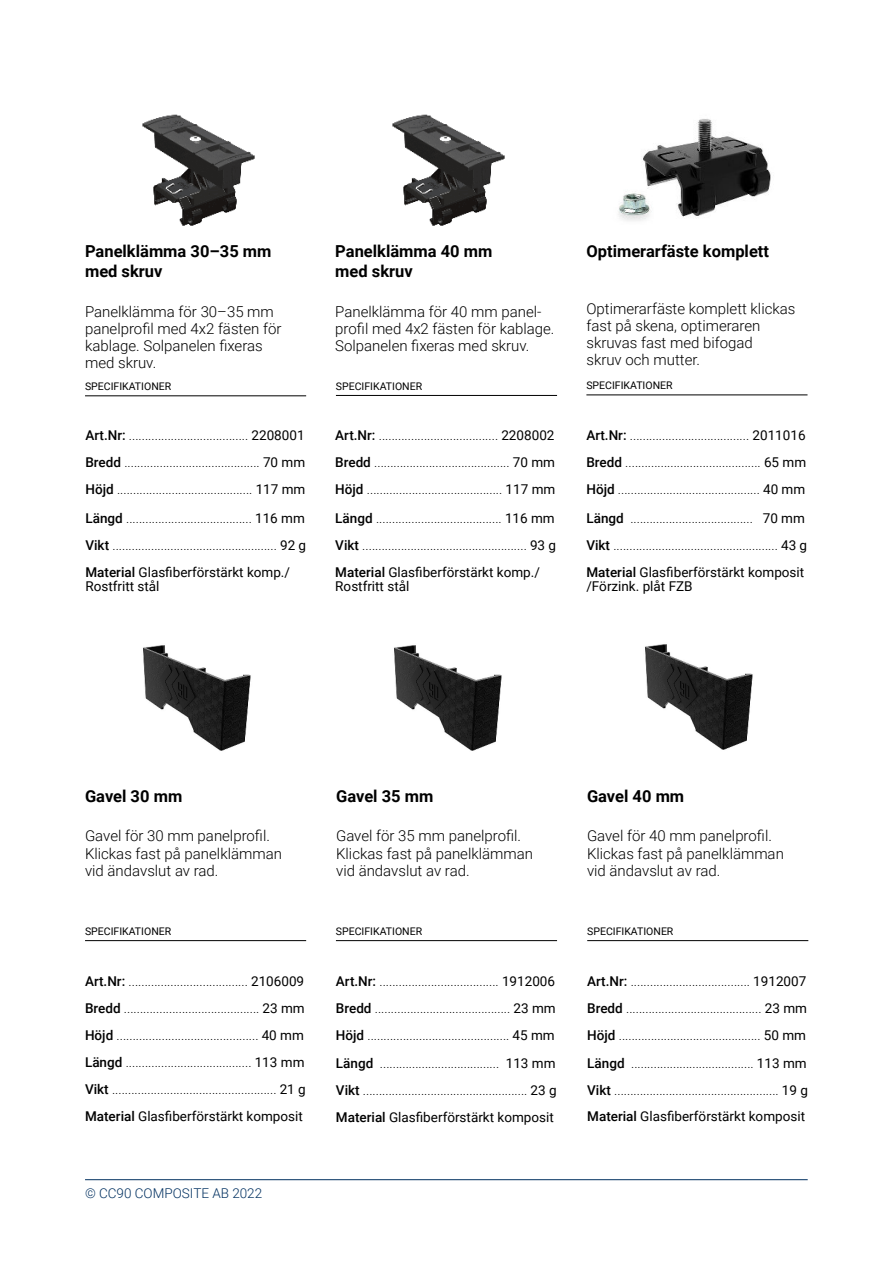
<style>
.page{position:relative;width:893px;height:1263px;background:#fff}
.page>*{position:absolute;margin:0;border:0;box-sizing:border-box;transform-origin:0 0}
.t1{font:700 16.5px/20px "Roboto";color:#000}
.t2{font:300 15px/17.1px "Roboto";color:#000}
.t3{font:300 13.5px/27px "Roboto";color:#000;text-align:justify}
.t4{font:13.5px "Roboto";color:#000}
.t5{font:300 13.5px "Roboto";color:#003060}
.t6{font:10.5px "Roboto";color:#000}
.s1{font-weight:500}
.s2{font-weight:400}
</style>
<div class="page">
<img style="left:143px;top:645px;width:108px;height:106px">
<img style="left:394px;top:645px;width:108px;height:106px">
<img style="left:392px;top:114px;width:113px;height:112px">
<img style="left:645px;top:644px;width:108px;height:106px">
<hr style="left:587px;top:940px;width:221px;height:1px;background:#000">
<hr style="left:336px;top:940px;width:221px;height:1px;background:#000">
<hr style="left:85px;top:940px;width:221px;height:1px;background:#000">
<img style="left:618px;top:119px;width:153px;height:102px">
<hr style="left:586px;top:395px;width:221px;height:1px;background:#000">
<hr style="left:336px;top:395px;width:221px;height:1px;background:#000">
<img style="left:142px;top:114px;width:113px;height:112px">
<hr style="left:85px;top:396px;width:221px;height:1px;background:#000">
<hr style="left:85px;top:1179px;width:723px;height:1px;background:#003060">
<p class="t1" style="left:85px;top:243px;width:188px">Panelklämma 30–35 mm med skruv</p>
<p class="t2" style="left:85px;top:304px;width:198px">Panelklämma för 30–35 mm panelprofil med 4x2 fästen för kablage. Solpanelen fixeras med skruv.</p>
<p class="t6" style="left:85px;top:382px;width:88px">SPECIFIKATIONER</p>
<p class="t3" style="left:85px;top:423px;width:221px"><span class="s1">Art.Nr:</span> ..................................... <span class="s2">2208001<br></span><span class="s1">Bredd</span> .......................................... <span class="s2">70 mm </span><span class="s1">Höjd</span> .......................................... <span class="s2">117 mm</span></p>
<p class="t3" style="left:85px;top:506px;width:222px"><span class="s1">Längd</span> ....................................... <span class="s2">116 mm </span><span class="s1">Vikt</span> ................................................... <span class="s2">92 g </span><span class="s1">Material</span> <span class="s2">Glasfiberförstärkt komp./</span></p>
<p class="t4" style="left:85px;top:576px;width:76px">Rostfritt stål</p>
<p class="t1" style="left:335px;top:243px;width:159px">Panelklämma 40 mm med skruv</p>
<p class="t2" style="left:335px;top:304px;width:221px">Panelklämma för 40 mm panel&shy;profil med 4x2 fästen för kablage.<br>Solpanelen fixeras med skruv.</p>
<p class="t6" style="left:336px;top:382px;width:88px">SPECIFIKATIONER</p>
<p class="t3" style="left:335px;top:423px;width:221px"><span class="s1">Art.Nr:</span> ..................................... <span class="s2">2208002<br></span><span class="s1">Bredd</span> .......................................... <span class="s2">70 mm </span><span class="s1">Höjd</span> .......................................... <span class="s2">117 mm</span></p>
<p class="t3" style="left:335px;top:506px;width:222px"><span class="s1">Längd</span> ....................................... <span class="s2">116 mm </span><span class="s1">Vikt</span> ................................................... <span class="s2">93 g </span><span class="s1">Material</span> <span class="s2">Glasfiberförstärkt komp./</span></p>
<p class="t4" style="left:335px;top:576px;width:76px">Rostfritt stål</p>
<p class="t1" style="left:586px;top:243px;width:184px">Optimerarfäste komplett</p>
<p class="t2" style="left:586px;top:301px;width:210px">Optimerarfäste komplett klickas fast på skena, optimeraren skruvas fast med bifogad<br>skruv och mutter.</p>
<p class="t6" style="left:586px;top:381px;width:88px">SPECIFIKATIONER</p>
<p class="t3" style="left:586px;top:423px;width:221px"><span class="s1">Art.Nr:</span> ..................................... <span class="s2">2011016<br></span><span class="s1">Bredd</span> .......................................... <span class="s2">65 mm </span><span class="s1">Höjd</span> ............................................ <span class="s2">40 mm</span></p>
<p class="t3" style="left:586px;top:506px;width:222px;text-align:left"><span class="s1">Längd</span> ...................................... <span class="s2">70 mm<br></span><span class="s1">Vikt</span> ................................................... <span class="s2">43 g<br></span><span class="s1">Material</span> <span class="s2">Glasfiberförstärkt komposit</span></p>
<p class="t4" style="left:586px;top:576px;width:108px">/Förzink. plåt FZB</p>
<p class="t1" style="left:85px;top:787px;width:99px">Gavel 30 mm</p>
<p class="t2" style="left:85px;top:827px;width:198px">Gavel för 30 mm panelprofil.<br>Klickas fast på panelklämman vid ändavslut av rad.</p>
<p class="t1" style="left:336px;top:787px;width:99px">Gavel 35 mm</p>
<p class="t2" style="left:336px;top:827px;width:198px">Gavel för 35 mm panelprofil.<br>Klickas fast på panelklämman vid ändavslut av rad.</p>
<p class="t1" style="left:587px;top:787px;width:99px">Gavel 40 mm</p>
<p class="t2" style="left:587px;top:827px;width:198px">Gavel för 40 mm panelprofil.<br>Klickas fast på panelklämman vid ändavslut av rad.</p>
<p class="t6" style="left:85px;top:927px;width:88px">SPECIFIKATIONER</p>
<p class="t6" style="left:336px;top:927px;width:88px">SPECIFIKATIONER</p>
<p class="t6" style="left:587px;top:927px;width:88px">SPECIFIKATIONER</p>
<p class="t3" style="left:85px;top:968px;width:222px;text-align:left"><span class="s1">Art.Nr:</span> ..................................... <span class="s2">2106009<br></span><span class="s1">Bredd</span> .......................................... <span class="s2">23 mm </span><span class="s1">Höjd</span> ............................................ <span class="s2">40 mm </span><span class="s1">Längd</span> ....................................... <span class="s2">113 mm </span><span class="s1">Vikt</span> ................................................... <span class="s2">21 g </span><span class="s1">Material</span> <span class="s2">Glasfiberförstärkt komposit</span></p>
<p class="t3" style="left:336px;top:968px;width:221px"><span class="s1">Art.Nr:</span> ..................................... <span class="s2">1912006<br></span><span class="s1">Bredd</span> .......................................... <span class="s2">23 mm </span><span class="s1">Höjd</span> ............................................ <span class="s2">45 mm</span></p>
<p class="t3" style="left:336px;top:1051px;width:222px"><span class="s1">Längd</span> ..................................... <span class="s2">113 mm </span><span class="s1">Vikt</span> ................................................... <span class="s2">23 g </span><span class="s1">Material</span> <span class="s2">Glasfiberförstärkt komposit</span></p>
<p class="t3" style="left:587px;top:968px;width:221px"><span class="s1">Art.Nr:</span> ..................................... <span class="s2">1912007<br></span><span class="s1">Bredd</span> .......................................... <span class="s2">23 mm </span><span class="s1">Höjd</span> ............................................ <span class="s2">50 mm</span></p>
<p class="t3" style="left:587px;top:1051px;width:222px"><span class="s1">Längd</span> ...................................... <span class="s2">113 mm<br></span><span class="s1">Vikt</span> ................................................... <span class="s2">19 g</span></p>
<p class="t4" style="left:587px;top:1107px;width:219px"><span class="s1">Material</span> Glasfiberförstärkt komposit</p>
<p class="t5" style="left:85px;top:1187px;width:179px">© CC90 COMPOSITE AB 2022</p>
</div>
